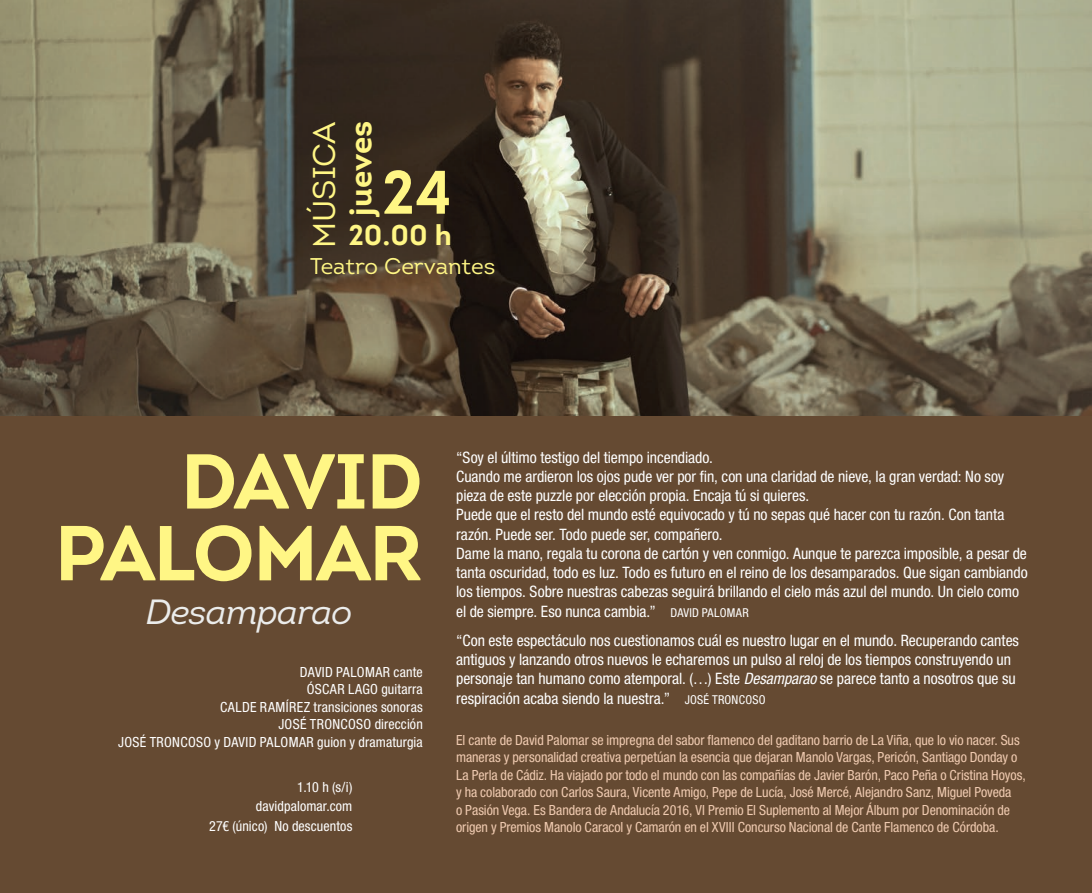
<style>
.page{position:relative;width:1092px;height:893px;background:#fff}
.page>*{position:absolute;margin:0;border:0;box-sizing:border-box;transform-origin:0 0}
.t1{font:700 77.52px/71.8px "Intro";letter-spacing:-.02em;color:#fff685;text-align:right}
.t2{font:700 61.25px "Intro";color:#fff685}
.t3{font:italic 35px "Intro";letter-spacing:-.02em;color:#ebeceb}
.t4{font:700 31.5px "Intro";color:#fff685}
.t5{font:31.5px "Intro";color:#fff685}
.t6{font:700 28.53px "Intro";color:#fff685}
.t7{font:22.75px "Intro";color:#fff685}
.t8{font:condensed 15.75px/19.2px "Helvetica Neue LT Std";letter-spacing:-.005em;color:#fff}
.t9{font:condensed 14px/17.5px "Helvetica Neue LT Std";letter-spacing:-.005em;color:#efcab0}
.t10{font:condensed 14px/17.5px "Helvetica Neue LT Std";letter-spacing:.015em;color:#fff;text-align:right}
.s1{font-size:12.25px}
.s2{font-style:italic}
</style>
<div class="page">
<div style="left:0;top:0;width:1091px;height:893px;background:#654a32"></div>
<img style="left:0;top:0;width:1091px;height:415px">
<h3 class="t5" style="left:305px;top:248px;width:128px;rotate:-90deg">MÚSICA</h3>
<h3 class="t7" style="left:310px;top:252px;width:186px">Teatro Cervantes</h3>
<h3 class="t4" style="left:340px;top:216px;width:96px;rotate:-90deg">jueves</h3>
<h2 class="t2" style="left:382px;top:153px;width:72px">24</h2>
<h3 class="t6" style="left:348px;top:216px;width:105px">20.00 h</h3>
<h1 class="t1" style="left:55px;top:445px;width:369px">DAVID<br>PALOMAR</h1>
<h3 class="t3" style="left:146px;top:591px;width:208px">Desamparao</h3>
<p class="t10" style="left:118px;top:663px;width:306px">DAVID PALOMAR cante<br>ÓSCAR LAGO guitarra<br>CALDE RAMÍREZ transiciones sonoras<br>JOSÉ TRONCOSO dirección<br>JOSÉ TRONCOSO y DAVID PALOMAR guion y dramaturgia</p>
<p class="t10" style="left:209px;top:777px;width:145px;line-height:19.2px">1.10 h (s/i) davidpalomar.com<br>27€ (único) No descuentos</p>
<p class="t8" style="left:456px;top:447px;width:573px">“Soy el último testigo del tiempo incendiado.<br>Cuando me ardieron los ojos pude ver por fin, con una claridad de nieve, la gran verdad: No soy pieza de este puzzle por elección propia. Encaja tú si quieres.<br>Puede que el resto del mundo esté equivocado y tú no sepas qué hacer con tu razón. Con tanta razón. Puede ser. Todo puede ser, compañero.<br>Dame la mano, regala tu corona de cartón y ven conmigo. Aunque te parezca imposible, a pesar de tanta oscuridad, todo es luz. Todo es futuro en el reino de los desamparados. Que sigan cambiando los tiempos. Sobre nuestras cabezas seguirá brillando el cielo más azul del mundo. Un cielo como el de siempre. Eso nunca cambia.” <span class="s1">DAVID PALOMAR</span></p>
<p class="t8" style="left:456px;top:631px;width:564px">“Con este espectáculo nos cuestionamos cuál es nuestro lugar en el mundo. Recuperando cantes antiguos y lanzando otros nuevos le echaremos un pulso al reloj de los tiempos construyendo un personaje tan humano como atemporal. (…) Este <span class="s2">Desamparao</span> se parece tanto a nosotros que su respiración acaba siendo la nuestra.” <span class="s1">JOSÉ TRONCOSO</span></p>
<p class="t9" style="left:456px;top:731px;width:571px">El cante de David Palomar se impregna del sabor flamenco del gaditano barrio de La Viña, que lo vio nacer. Sus maneras y personalidad creativa perpetúan la esencia que dejaran Manolo Vargas, Pericón, Santiago Donday o La Perla de Cádiz. Ha viajado por todo el mundo con las compañías de Javier Barón, Paco Peña o Cristina Hoyos, y ha colaborado con Carlos Saura, Vicente Amigo, Pepe de Lucía, José Mercé, Alejandro Sanz, Miguel Poveda<br>o Pasión Vega. Es Bandera de Andalucía 2016, VI Premio El Suplemento al Mejor Álbum por Denominación de origen y Premios Manolo Caracol y Camarón en el XVIII Concurso Nacional de Cante Flamenco de Córdoba.</p>
</div>
